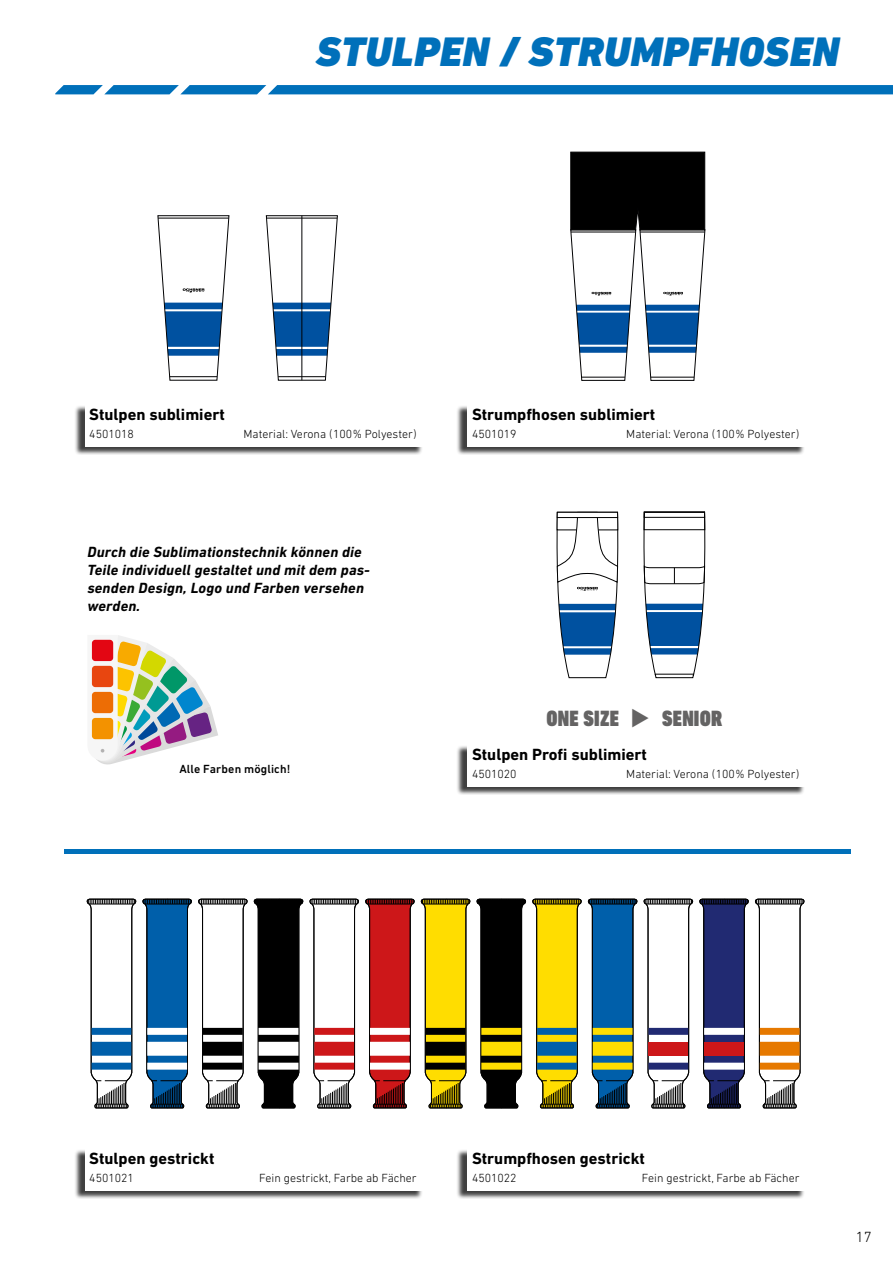
<style>
.page{position:relative;width:893px;height:1263px;background:#fff}
.page>*{position:absolute;margin:0;border:0;box-sizing:border-box;transform-origin:0 0}
.t1{font:italic 900 42px "DIN Next LT Pro";letter-spacing:.01em;color:#0070ba}
.t2{font:900 condensed 22.5px "DIN Next LT Pro";letter-spacing:.01em;color:#646363}
.t3{font:700 16.5px "DIN Next LT Pro";color:#000}
.t4{font:italic 700 15px/18px "DIN Next LT Pro";letter-spacing:.01em;color:#000}
.t5{font:300 15px "DIN Next LT Pro";color:#000}
.t6{font:300 12px "DIN Next LT Pro";color:#000}
.t7{font:500 12px "DIN Next LT Pro";letter-spacing:.01em;color:#000}
</style>
<div class="page">
<svg style="left:55px;top:85px;width:838px;height:9px;background:#0c76bd"></svg>
<svg style="left:87px;top:899px;width:49px;height:209px"></svg>
<svg style="left:142px;top:899px;width:50px;height:209px"></svg>
<svg style="left:198px;top:899px;width:50px;height:209px"></svg>
<svg style="left:254px;top:899px;width:49px;height:209px"></svg>
<svg style="left:309px;top:899px;width:50px;height:209px"></svg>
<svg style="left:365px;top:899px;width:50px;height:209px"></svg>
<svg style="left:532px;top:899px;width:50px;height:209px"></svg>
<svg style="left:421px;top:899px;width:49px;height:209px"></svg>
<svg style="left:476px;top:899px;width:50px;height:209px"></svg>
<svg style="left:588px;top:899px;width:105px;height:209px"></svg>
<svg style="left:699px;top:899px;width:50px;height:209px"></svg>
<svg style="left:755px;top:899px;width:50px;height:209px"></svg>
<svg style="left:556px;top:512px;width:62px;height:166px"></svg>
<svg style="left:643px;top:512px;width:62px;height:167px"></svg>
<svg style="left:266px;top:215px;width:72px;height:166px"></svg>
<hr style="left:302px;top:216px;width:1px;height:164px;background:#010102">
<hr style="left:267px;top:218px;width:70px;height:1px;background:#010102">
<hr style="left:278px;top:376px;width:48px;height:1px;background:#010102">
<svg style="left:158px;top:215px;width:71px;height:166px"></svg>
<svg style="left:570px;top:152px;width:135px;height:229px"></svg>
<div style="left:74px;top:1149px;width:349px;height:50px;background:#000;opacity:.75"></div>
<div style="left:85px;top:1148px;width:340px;height:43px;background:#fff"></div>
<div style="left:457px;top:1149px;width:348px;height:50px;background:#000;opacity:.75"></div>
<div style="left:468px;top:1148px;width:340px;height:43px;background:#fff"></div>
<div style="left:74px;top:405px;width:349px;height:50px;background:#000;opacity:.75"></div>
<div style="left:85px;top:404px;width:340px;height:42px;background:#fff"></div>
<div style="left:457px;top:405px;width:348px;height:50px;background:#000;opacity:.75"></div>
<div style="left:468px;top:404px;width:340px;height:42px;background:#fff"></div>
<div style="left:457px;top:745px;width:348px;height:50px;background:#000;opacity:.75"></div>
<div style="left:468px;top:744px;width:340px;height:43px;background:#fff"></div>
<svg style="left:91px;top:635px;width:127px;height:130px"></svg>
<div style="left:64px;top:849px;width:786px;height:5px;background:#0070ba"></div>
<h1 class="t1" style="left:316px;top:26px;width:524px">STULPEN / STRUMPFHOSEN</h1>
<h3 class="t3" style="left:89px;top:405px;width:137px">Stulpen sublimiert</h3>
<p class="t6" style="left:89px;top:427px;width:46px">4501018</p>
<p class="t6" style="left:244px;top:427px;width:175px">Material: Verona (100% Polyester)</p>
<p class="t4" style="left:87px;top:543px;width:284px">Durch die Sublimationstechnik können die Teile individuell gestaltet und mit dem pas&shy;senden Design, Logo und Farben versehen werden.</p>
<p class="t7" style="left:179px;top:762px;width:113px">Alle Farben möglich!</p>
<h3 class="t3" style="left:472px;top:405px;width:185px">Strumpfhosen sublimiert</h3>
<p class="t6" style="left:472px;top:427px;width:46px">4501019</p>
<p class="t6" style="left:626px;top:427px;width:175px">Material: Verona (100% Polyester)</p>
<h2 class="t2" style="left:546px;top:705px;width:177px">ONE SIZE ◆ SENIOR</h2>
<h3 class="t3" style="left:472px;top:745px;width:176px">Stulpen Profi sublimiert</h3>
<p class="t6" style="left:472px;top:767px;width:46px">4501020</p>
<p class="t6" style="left:626px;top:767px;width:175px">Material: Verona (100% Polyester)</p>
<h3 class="t3" style="left:89px;top:1149px;width:127px">Stulpen gestrickt</h3>
<p class="t6" style="left:89px;top:1171px;width:46px">4501021</p>
<p class="t6" style="left:259px;top:1171px;width:159px">Fein gestrickt, Farbe ab Fächer</p>
<h3 class="t3" style="left:472px;top:1149px;width:174px">Strumpfhosen gestrickt</h3>
<p class="t6" style="left:472px;top:1171px;width:46px">4501022</p>
<p class="t6" style="left:642px;top:1171px;width:159px">Fein gestrickt, Farbe ab Fächer</p>
<p class="t5" style="left:856px;top:1228px;width:17px">17</p>
</div>
